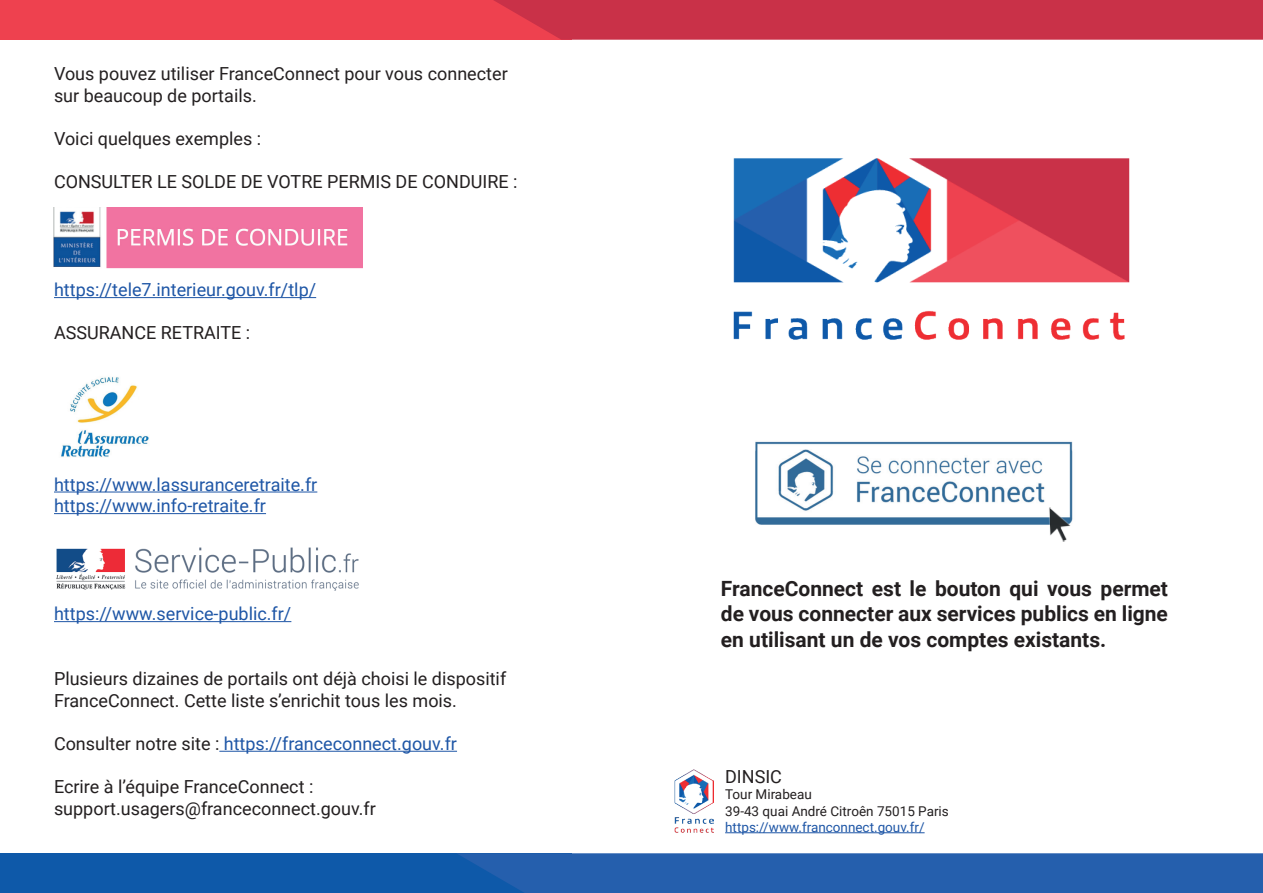
<style>
.page{position:relative;width:1263px;height:893px;background:#fff}
.page>*{position:absolute;margin:0;border:0;box-sizing:border-box;transform-origin:0 0}
.t1{font:700 21px/25.2px "Roboto";color:#231f20;text-align:justify}
.t2{font:18px/21.6px "Roboto";color:#231f20}
.t3{font:18px/21.6px "Roboto";color:#1e56a6}
.t4{font:13.5px/16.2px "Roboto";color:#231f20}
.t5{font:13.5px "Roboto";color:#1e56a6}
.s1{color:#231f20}
</style>
<div class="page">
<img style="left:674px;top:769px;width:39px;height:63px">
<div style="left:0;top:0;width:571px;height:40px;background:#ee414f"></div>
<svg style="left:493px;top:0;width:770px;height:40px;background:#cb3349"></svg>
<div style="left:0;top:853px;width:571px;height:40px;background:#0e59a9"></div>
<div style="left:457px;top:853px;width:806px;height:40px;background:#255fad"></div>
<img style="left:733px;top:158px;width:397px;height:182px">
<hr style="left:725px;top:832px;width:199px;height:1px;background:#1e56a6">
<img style="left:755px;top:441px;width:318px;height:84px">
<hr style="left:54px;top:297px;width:262px;height:1px;background:#1e56a6">
<hr style="left:54px;top:492px;width:263px;height:1px;background:#1e56a6">
<hr style="left:54px;top:513px;width:212px;height:1px;background:#1e56a6">
<hr style="left:54px;top:621px;width:237px;height:1px;background:#1e56a6">
<hr style="left:219px;top:751px;width:238px;height:1px;background:#1e56a6">
<img style="left:1041px;top:507px;width:32px;height:35px">
<img style="left:61px;top:377px;width:88px;height:80px">
<img style="left:54px;top:207px;width:308px;height:62px">
<img style="left:56px;top:547px;width:303px;height:44px">
<p class="t2" style="left:54px;top:62px;width:455px">Vous pouvez utiliser FranceConnect pour vous connecter sur beaucoup de portails.</p>
<p class="t2" style="left:54px;top:127px;width:209px">Voici quelques exemples :</p>
<p class="t2" style="left:54px;top:170px;width:465px">CONSULTER LE SOLDE DE VOTRE PERMIS DE CONDUIRE :</p>
<p class="t3" style="left:54px;top:278px;width:264px">https://tele7.interieur.gouv.fr/tlp/</p>
<p class="t2" style="left:54px;top:322px;width:198px">ASSURANCE RETRAITE :</p>
<p class="t3" style="left:54px;top:473px;width:265px">https://www.lassuranceretraite.fr https://www.info-retraite.fr</p>
<p class="t3" style="left:54px;top:602px;width:239px">https://www.service-public.fr/</p>
<p class="t2" style="left:54px;top:667px;width:454px">Plusieurs dizaines de portails ont déjà choisi le dispositif<br>FranceConnect. Cette liste s’enrichit tous les mois.</p>
<p class="t3" style="left:54px;top:732px;width:404px"><span class="s1">Consulter notre site :</span> https://franceconnect.gouv.fr</p>
<p class="t2" style="left:54px;top:775px;width:323px">Ecrire à l’équipe FranceConnect : support.usagers@franceconnect.gouv.fr</p>
<p class="t1" style="left:721px;top:575px;width:449px">FranceConnect est le bouton qui vous permet de vous connecter aux services publics en ligne en utilisant un de vos comptes existants.</p>
<p class="t2" style="left:725px;top:765px;width:58px">DINSIC</p>
<p class="t4" style="left:725px;top:786px;width:225px">Tour Mirabeau<br>39-43 quai André Citroên 75015 Paris</p>
<p class="t5" style="left:725px;top:817px;width:201px">https://www.franconnect.gouv.fr/</p>
</div>
